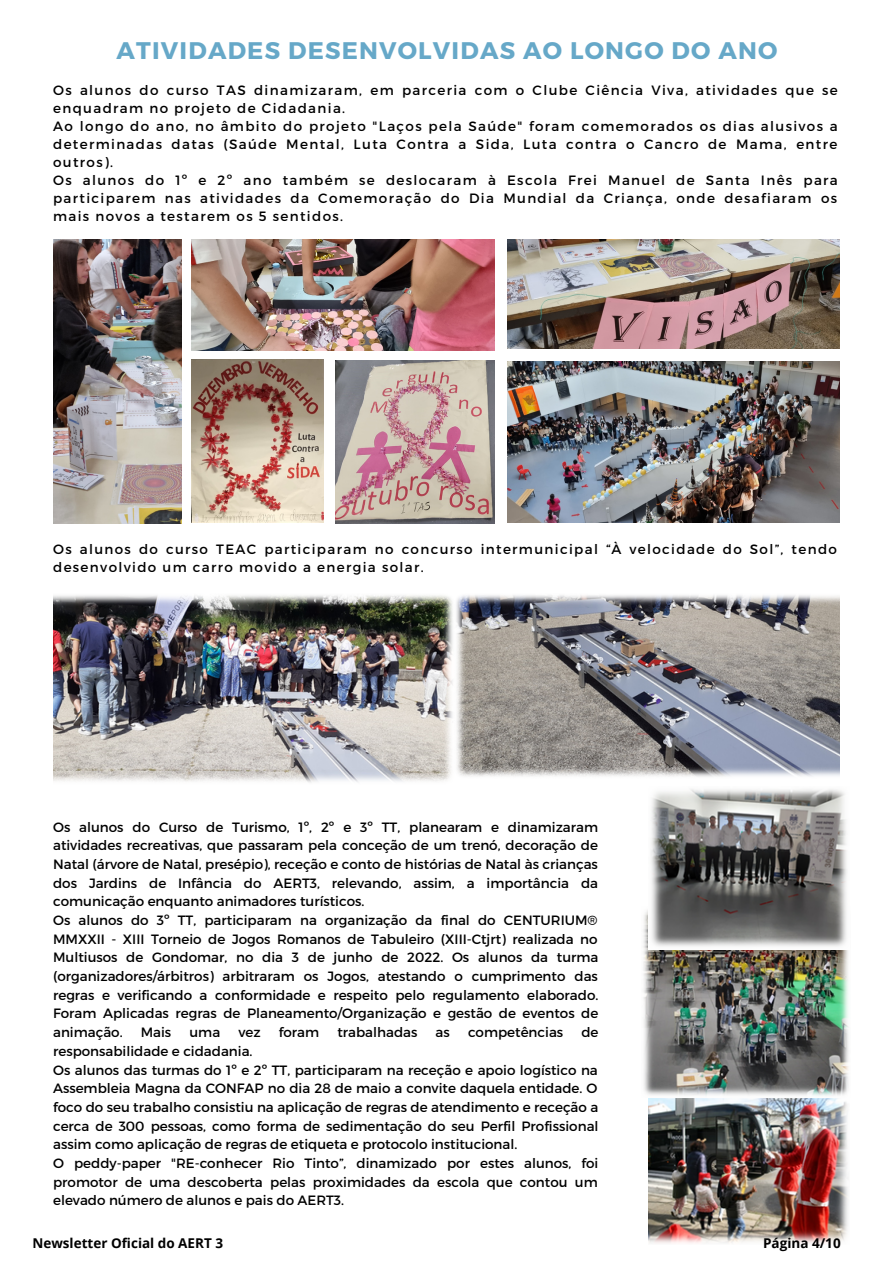
<style>
.page{position:relative;width:893px;height:1264px;background:#fff}
.page>*{position:absolute;margin:0;border:0;box-sizing:border-box;transform-origin:0 0}
.t1{font:700 24px "Montserrat";letter-spacing:.05em;color:#66a8c8}
.t2{font:13.5px/18.6px "Montserrat";color:#000}
.t3{font:13.5px/18px "Montserrat";letter-spacing:.1em;color:#000}
.t4{font:700 13.5px "Open Sans";color:#000}
</style>
<div class="page">
<img style="left:191px;top:239px;width:303px;height:111px">
<img style="left:53px;top:239px;width:128px;height:285px">
<img style="left:336px;top:360px;width:158px;height:163px">
<img style="left:191px;top:359px;width:133px;height:163px">
<img style="left:507px;top:362px;width:332px;height:160px">
<img style="left:507px;top:239px;width:332px;height:109px">
<img style="left:456px;top:595px;width:383px;height:182px">
<img style="left:53px;top:595px;width:400px;height:188px">
<img style="left:648px;top:1098px;width:200px;height:145px">
<img style="left:643px;top:910px;width:206px;height:186px">
<img style="left:648px;top:789px;width:201px;height:160px">
<h1 class="t1" style="left:116px;top:35px;width:662px">ATIVIDADES DESENVOLVIDAS AO LONGO DO ANO</h1>
<p class="t3" style="left:53px;top:80px;width:786px">Os alunos do curso TAS dinamizaram, em parceria com o Clube Ciência Viva, atividades que se enquadram no projeto de Cidadania.<br>Ao longo do ano, no âmbito do projeto "Laços pela Saúde" foram comemorados os dias alusivos a determinadas datas (Saúde Mental, Luta Contra a Sida, Luta contra o Cancro de Mama, entre outros).<br>Os alunos do 1º e 2º ano também se deslocaram à Escola Frei Manuel de Santa Inês para participarem nas atividades da Comemoração do Dia Mundial da Criança, onde desafiaram os mais novos a testarem os 5 sentidos.</p>
<p class="t3" style="left:53px;top:539px;width:785px">Os alunos do curso TEAC participaram no concurso intermunicipal “À velocidade do Sol”, tendo desenvolvido um carro movido a energia solar.</p>
<p class="t2" style="left:53px;top:816px;width:547px">Os alunos do Curso de Turismo, 1º, 2º e 3º TT, planearam e dinamizaram atividades recreativas, que passaram pela conceção de um trenó, decoração de Natal (árvore de Natal, presépio), receção e conto de histórias de Natal às crianças dos Jardins de Infância do AERT3, relevando, assim, a importância da comunicação enquanto animadores turísticos.<br>Os alunos do 3º TT, participaram na organização da final do CENTURIUM® MMXXII - XIII Torneio de Jogos Romanos de Tabuleiro (XIII-Ctjrt) realizada no Multiusos de Gondomar, no dia 3 de junho de 2022. Os alunos da turma (organizadores/árbitros) arbitraram os Jogos, atestando o cumprimento das regras e verificando a conformidade e respeito pelo regulamento elaborado.<br>Foram Aplicadas regras de Planeamento/Organização e gestão de eventos de animação.</p>
<p class="t2" style="left:141px;top:1022px;width:32px">Mais</p>
<p class="t2" style="left:189px;top:1022px;width:32px">uma</p>
<p class="t2" style="left:238px;top:1022px;width:24px">vez</p>
<p class="t2" style="left:279px;top:1022px;width:42px">foram</p>
<p class="t2" style="left:337px;top:1022px;width:82px">trabalhadas</p>
<p class="t2" style="left:435px;top:1022px;width:16px">as</p>
<p class="t2" style="left:468px;top:1022px;width:97px">competências</p>
<p class="t2" style="left:581px;top:1022px;width:19px">de</p>
<p class="t2" style="left:53px;top:1041px;width:547px">responsabilidade e cidadania.<br>Os alunos das turmas do 1º e 2º TT, participaram na receção e apoio logístico na Assembleia Magna da CONFAP no dia 28 de maio a convite daquela entidade. O foco do seu trabalho consistiu na aplicação de regras de atendimento e receção a cerca de 300 pessoas, como forma de sedimentação do seu Perfil Profissional assim como aplicação de regras de etiqueta e protocolo institucional.<br>O peddy-paper "RE-conhecer Rio Tinto”, dinamizado por estes alunos, foi promotor de uma descoberta pelas proximidades da escola que contou um elevado número de alunos e pais do AERT3.</p>
<p class="t4" style="left:32px;top:1233px;width:192px">Newsletter Oficial do AERT 3</p>
<p class="t4" style="left:763px;top:1233px;width:79px">Página 4/10</p>
</div>
